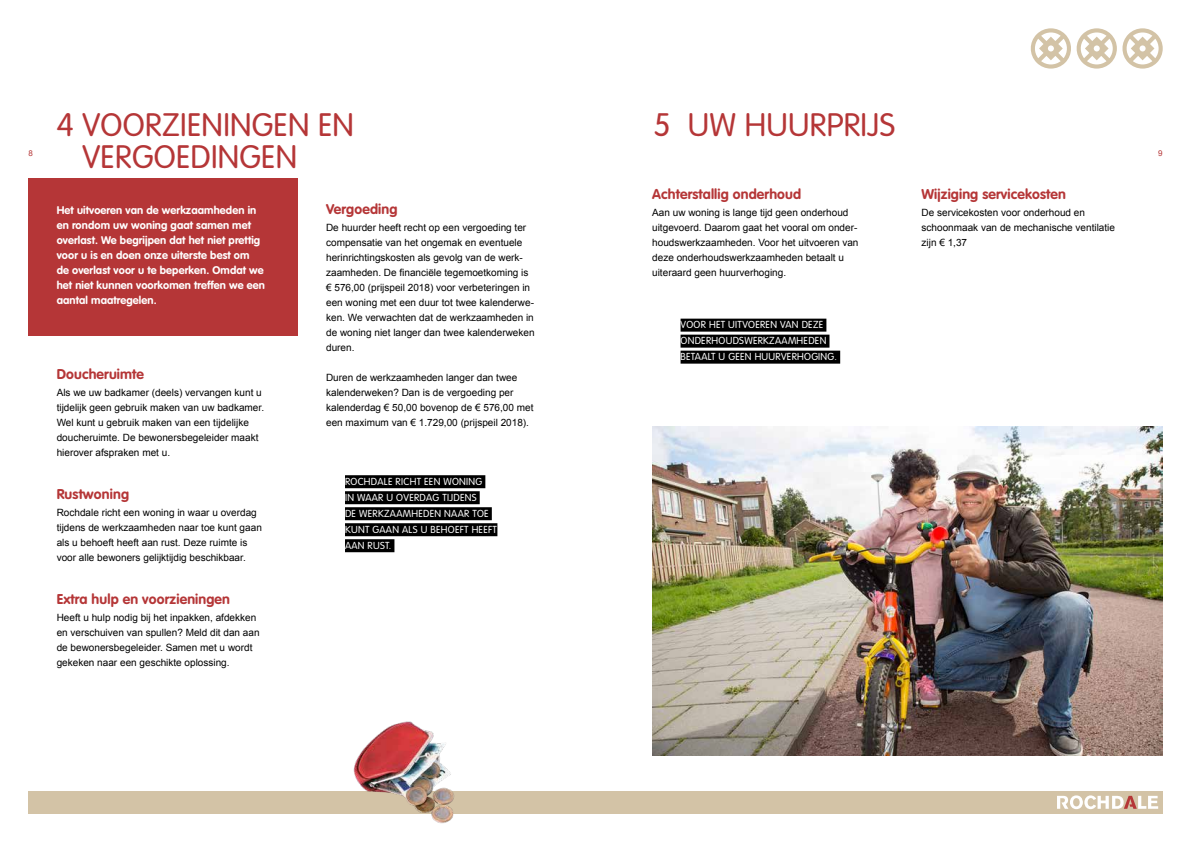
<style>
.page{position:relative;width:1191px;height:842px;background:#fff}
.page>*{position:absolute;margin:0;border:0;box-sizing:border-box;transform-origin:0 0}
.t1{font:300 32px/32px "VAG Rounded";letter-spacing:.01em;color:#b53637}
.t2{font:700 14px "VAG Rounded";letter-spacing:.01em;color:#b53637}
.t3{font:700 11px/15px "VAG Rounded";letter-spacing:.01em;color:#fff}
.t4{font:10px/15px "Arial";color:#000}
.t5{font:300 10px/16px "VAG Rounded";letter-spacing:.03em;color:#fff}
.t6{font:8px "Arial";color:#b53637}
</style>
<div class="page">
<div style="left:28px;top:791px;width:1134px;height:23px;background:#d3c3a6"></div>
<svg style="left:1057px;top:795px;width:101px;height:14px"></svg>
<svg style="left:1030px;top:28px;width:132px;height:41px"></svg>
<div style="left:28px;top:179px;width:270px;height:157px;background:#b53637"></div>
<img style="left:353px;top:721px;width:101px;height:103px">
<img style="left:652px;top:427px;width:510px;height:328px">
<div style="left:345px;top:475px;width:140px;height:13px;background:#000"></div>
<div style="left:345px;top:491px;width:135px;height:13px;background:#000"></div>
<div style="left:345px;top:507px;width:147px;height:13px;background:#000"></div>
<div style="left:345px;top:523px;width:152px;height:13px;background:#000"></div>
<div style="left:345px;top:539px;width:49px;height:13px;background:#000"></div>
<div style="left:680px;top:319px;width:146px;height:13px;background:#000"></div>
<div style="left:680px;top:335px;width:149px;height:13px;background:#000"></div>
<div style="left:680px;top:351px;width:160px;height:13px;background:#000"></div>
<h1 class="t1" style="left:82px;top:109px;width:273px;text-indent:-26px">4 VOORZIENINGEN EN<br>VERGOEDINGEN</h1>
<h1 class="t1" style="left:653px;top:109px;width:243px">5 UW HUURPRIJS</h1>
<p class="t3" style="left:57px;top:203px;width:210px">Het uitvoeren van de werkzaamheden in en rondom uw woning gaat samen met overlast. We begrijpen dat het niet prettig voor u is en doen onze uiterste best om<br>de overlast voor u te beperken. Omdat we het niet kunnen voorkomen treffen we een aantal maatregelen.</p>
<h2 class="t2" style="left:326px;top:201px;width:73px">Vergoeding</h2>
<p class="t6" style="left:28px;top:148px;width:6px">8</p>
<p class="t6" style="left:1158px;top:148px;width:6px">9</p>
<h2 class="t2" style="left:652px;top:186px;width:150px">Achterstallig onderhoud</h2>
<p class="t4" style="left:652px;top:205px;width:208px">Aan uw woning is lange tijd geen onderhoud uitgevoerd. Daarom gaat het vooral om onder&shy;houdswerkzaamheden. Voor het uitvoeren van deze onderhoudswerkzaamheden betaalt u uiteraard geen huurverhoging.</p>
<h2 class="t2" style="left:921px;top:186px;width:146px">Wijziging servicekosten</h2>
<p class="t4" style="left:921px;top:205px;width:195px">De servicekosten voor onderhoud en schoonmaak van de mechanische ventilatie zijn € 1,37</p>
<p class="t4" style="left:326px;top:220px;width:210px">De huurder heeft recht op een vergoeding ter compensatie van het ongemak en eventuele herinrichtingskosten als gevolg van de werk&shy;zaamheden. De financiële tegemoetkoming is € 576,00 (prijspeil 2018) voor verbeteringen in een woning met een duur tot twee kalenderwe&shy;ken. We verwachten dat de werkzaamheden in de woning niet langer dan twee kalenderweken duren.</p>
<p class="t4" style="left:326px;top:370px;width:209px">Duren de werkzaamheden langer dan twee kalenderweken? Dan is de vergoeding per kalenderdag € 50,00 bovenop de € 576,00 met een maximum van € 1.729,00 (prijspeil 2018).</p>
<p class="t5" style="left:680px;top:317px;width:158px">VOOR HET UITVOEREN VAN DEZE<br>ONDERHOUDSWERKZAAMHEDEN<br>BETAALT U GEEN HUURVERHOGING.</p>
<h2 class="t2" style="left:57px;top:366px;width:89px">Doucheruimte</h2>
<p class="t4" style="left:57px;top:385px;width:209px">Als we uw badkamer (deels) vervangen kunt u tijdelijk geen gebruik maken van uw badkamer.<br>Wel kunt u gebruik maken van een tijdelijke doucheruimte. De bewonersbegeleider maakt hierover afspraken met u.</p>
<h2 class="t2" style="left:57px;top:486px;width:74px">Rustwoning</h2>
<p class="t4" style="left:57px;top:505px;width:207px">Rochdale richt een woning in waar u overdag tijdens de werkzaamheden naar toe kunt gaan als u behoeft heeft aan rust. Deze ruimte is voor alle bewoners gelijktijdig beschikbaar.</p>
<h2 class="t2" style="left:57px;top:591px;width:175px">Extra hulp en voorzieningen</h2>
<p class="t4" style="left:57px;top:610px;width:204px">Heeft u hulp nodig bij het inpakken, afdekken en verschuiven van spullen? Meld dit dan aan de bewonersbegeleider. Samen met u wordt gekeken naar een geschikte oplossing.</p>
<p class="t5" style="left:345px;top:473px;width:153px">ROCHDALE RICHT EEN WONING<br>IN WAAR U OVERDAG TIJDENS<br>DE WERKZAAMHEDEN NAAR TOE<br>KUNT GAAN ALS U BEHOEFT HEEFT<br>AAN RUST.</p>
</div>
